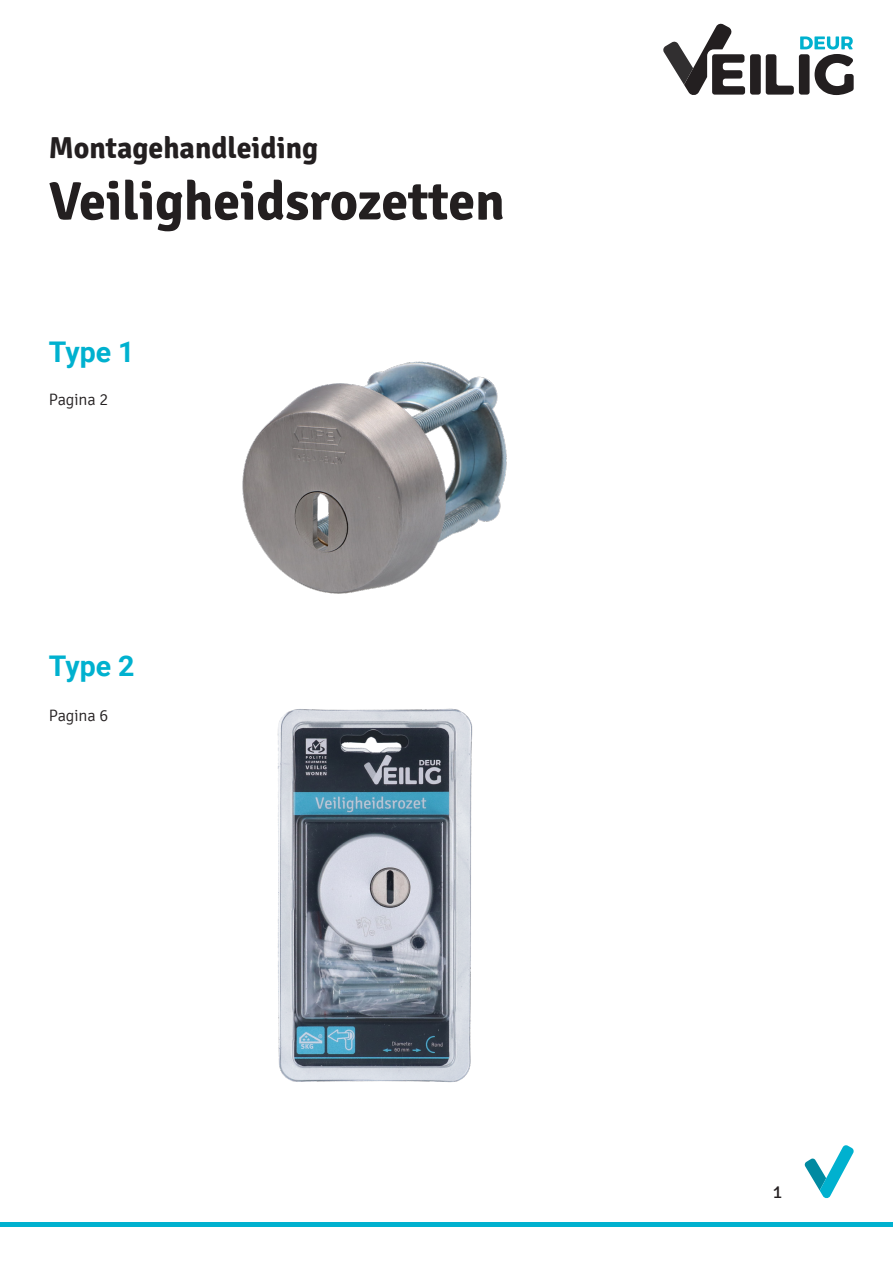
<style>
.page{position:relative;width:893px;height:1263px;background:#fff}
.page>*{position:absolute;margin:0;border:0;box-sizing:border-box;transform-origin:0 0}
.t1{font:700 54px "Signika";color:#231f20}
.t2{font:700 30px "Signika";color:#231f20}
.t3{font:700 28.5px "Roboto";color:#00b1cf}
.t4{font:18px "Signika";color:#231f20}
.t5{font:300 16.5px "Signika";letter-spacing:-.005em;color:#231f20}
</style>
<div class="page">
<div style="left:0;top:1222px;width:893px;height:5px;background:#00b1cf"></div>
<div style="left:750px;top:54px;width:11px;height:41px;background:#231f20;border-radius:3px"></div>
<svg style="left:766px;top:54px;width:28px;height:41px"></svg>
<div style="left:799px;top:54px;width:11px;height:41px;background:#231f20;border-radius:3px"></div>
<svg style="left:663px;top:23px;width:82px;height:72px"></svg>
<svg style="left:800px;top:36px;width:54px;height:59px"></svg>
<svg style="left:804px;top:1145px;width:50px;height:54px"></svg>
<img style="left:277px;top:708px;width:196px;height:375px">
<img style="left:242px;top:361px;width:265px;height:233px">
<p class="t2" style="left:49px;top:130px;width:271px">Montagehandleiding</p>
<p class="t1" style="left:49px;top:169px;width:457px">Veiligheidsrozetten</p>
<p class="t3" style="left:49px;top:331px;width:87px">Type 1</p>
<p class="t5" style="left:49px;top:390px;width:61px">Pagina 2</p>
<p class="t3" style="left:49px;top:646px;width:87px">Type 2</p>
<p class="t5" style="left:49px;top:707px;width:61px">Pagina 6</p>
<p class="t4" style="left:773px;top:1182px;width:11px">1</p>
</div>
